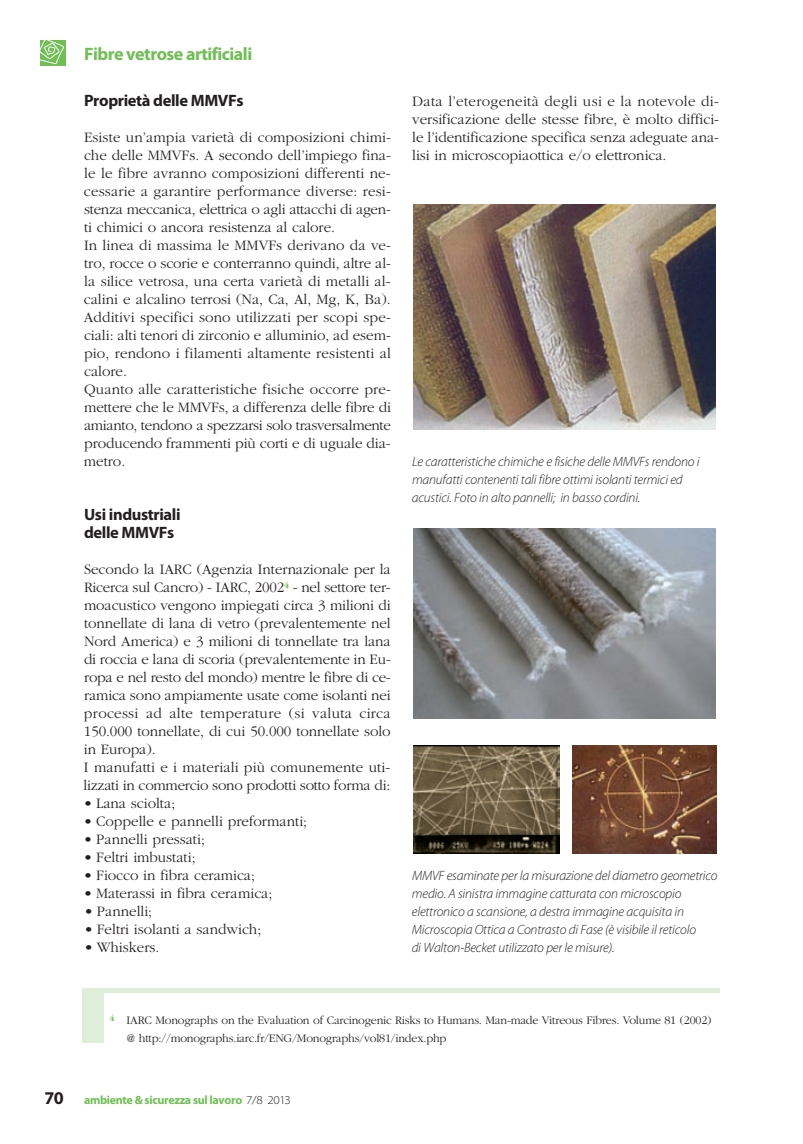
<style>
.page{position:relative;width:803px;height:1144px;background:#fff}
.page>*{position:absolute;margin:0;border:0;box-sizing:border-box;transform-origin:0 0}
.t1{font:700 18px "Myriad Pro";letter-spacing:-.03em;color:#6fbf54}
.t2{font:700 16.5px/18px "Myriad Pro";letter-spacing:-.02em;color:#231f20}
.t3{font:300 15px/18px "Garamond";color:#231f20}
.t4{font:italic 300 13.5px/18px "Myriad Pro";letter-spacing:-.015em;color:#231f20}
.t5{font:300 12px/18px "Garamond";letter-spacing:-.015em;color:#231f20}
.t6{font:700 12px "Myriad Pro";letter-spacing:-.03em;color:#6fbf54}
.s1{font-size:18px;color:#231f20}
.s2{font-weight:300;font-stretch:semi-expanded;color:#231f20}
</style>
<div class="page">
<img style="left:414px;top:204px;width:301px;height:226px">
<img style="left:414px;top:528px;width:301px;height:190px">
<img style="left:414px;top:745px;width:146px;height:108px">
<img style="left:572px;top:745px;width:145px;height:108px">
<div style="left:40px;top:40px;width:26px;height:26px;background:#6fbf54"></div>
<svg style="left:40px;top:40px;width:24px;height:24px"></svg>
<hr style="left:83px;top:988px;width:637px;height:4px;background:#dfeed8">
<div style="left:83px;top:988px;width:21px;height:54px;background:#dfeed8"></div>
<p class="t1" style="left:84px;top:47px;width:170px">Fibre vetrose artificiali</p>
<p class="t2" style="left:84px;top:92px;width:161px">Proprietà delle MMVFs</p>
<p class="t3" style="left:84px;top:128px;width:309px">Esiste un’ampia varietà di composizioni chimi&shy;che delle MMVFs. A secondo dell’impiego fina&shy;le le fibre avranno composizioni differenti ne&shy;cessarie a garantire performance diverse: resi&shy;stenza meccanica, elettrica o agli attacchi di agen&shy;ti chimici o ancora resistenza al calore.<br>In linea di massima le MMVFs derivano da ve&shy;tro, rocce o scorie e conterranno quindi, altre al&shy;la silice vetrosa, una certa varietà di metalli al&shy;calini e alcalino terrosi (Na, Ca, Al, Mg, K, Ba).<br>Additivi specifici sono utilizzati per scopi spe&shy;ciali: alti tenori di zirconio e alluminio, ad esem&shy;pio, rendono i filamenti altamente resistenti al calore.<br>Quanto alle caratteristiche fisiche occorre pre&shy;mettere che le MMVFs, a differenza delle fibre di amianto, tendono a spezzarsi solo trasversalmente producendo frammenti più corti e di uguale dia&shy;metro.</p>
<p class="t2" style="left:84px;top:506px;width:98px">Usi industriali delle MMVFs</p>
<p class="t3" style="left:84px;top:560px;width:309px">Secondo la IARC (Agenzia Internazionale per la Ricerca sul Cancro) - IARC, 2002<sup>4</sup> - nel settore ter&shy;moacustico vengono impiegati circa 3 milioni di tonnellate di lana di vetro (prevalentemente nel Nord America) e 3 milioni di tonnellate tra lana di roccia e lana di scoria (prevalentemente in Eu&shy;ropa e nel resto del mondo) mentre le fibre di ce&shy;ramica sono ampiamente usate come isolanti nei processi ad alte temperature (si valuta circa 150.000 tonnellate, di cui 50.000 tonnellate solo in Europa).<br>I manufatti e i materiali più comunemente uti&shy;lizzati in commercio sono prodotti sotto forma di:</p>
<p class="t3" style="left:83px;top:794px;width:93px">• Lana sciolta;</p>
<p class="t3" style="left:83px;top:812px;width:225px">• Coppelle e pannelli preformanti;</p>
<p class="t3" style="left:83px;top:830px;width:123px">• Pannelli pressati;</p>
<p class="t3" style="left:83px;top:848px;width:114px">• Feltri imbustati;</p>
<p class="t3" style="left:83px;top:866px;width:173px">• Fiocco in fibra ceramica;</p>
<p class="t3" style="left:83px;top:884px;width:190px">• Materassi in fibra ceramica;</p>
<p class="t3" style="left:84px;top:902px;width:70px">• Pannelli;</p>
<p class="t3" style="left:84px;top:920px;width:179px">• Feltri isolanti a sandwich;</p>
<p class="t3" style="left:84px;top:938px;width:77px">• Whiskers.</p>
<p class="t3" style="left:412px;top:92px;width:308px;text-align:justify">Data l’eterogeneità degli usi e la notevole di&shy;versificazione delle stesse fibre, è molto diffici&shy;le l’identificazione specifica senza adeguate ana&shy;lisi in microscopiaottica e/o elettronica.</p>
<p class="t4" style="left:412px;top:453px;width:289px">Le caratteristiche chimiche e fisiche delle MMVFs rendono i manufatti contenenti tali fibre ottimi isolanti termici ed acustici. Foto in alto pannelli; in basso cordini.</p>
<p class="t4" style="left:412px;top:867px;width:307px">MMVF esaminate per la misurazione del diametro geometrico medio. A sinistra immagine catturata con microscopio elettronico a scansione, a destra immagine acquisita in Microscopia Ottica a Contrasto di Fase (è visibile il reticolo<br>di Walton-Becket utilizzato per le misure).</p>
<p class="t5" style="left:127px;top:1011px;width:586px;text-indent:-17px"><sup>4</sup> IARC Monographs on the Evaluation of Carcinogenic Risks to Humans. Man-made Vitreous Fibres. Volume 81 (2002) @ http://monographs.iarc.fr/ENG/Monographs/vol81/index.php</p>
<p class="t6" style="left:44px;top:1094px;width:248px"><span class="s1">70</span> ambiente &amp; sicurezza sul lavoro <span class="s2">7/8 2013</span></p>
</div>
